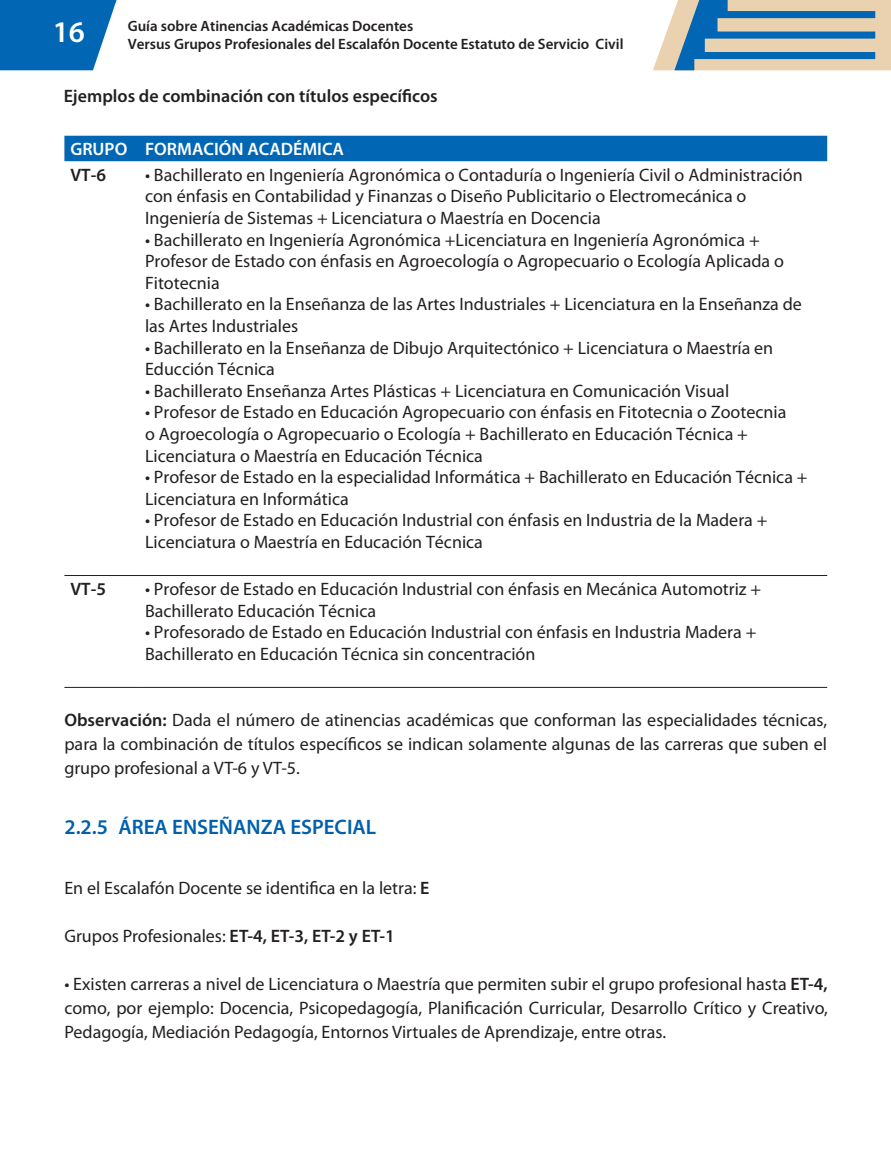
<style>
.page{position:relative;width:891px;height:1161px;background:#fff}
.page>*{position:absolute;margin:0;border:0;box-sizing:border-box;transform-origin:0 0}
.t1{font:600 30px "Myriad Pro";color:#fff}
.t2{font:600 21px "Myriad Pro";color:#0160ae}
.t3{font:18px/21.6px "Myriad Pro";color:#231f20}
.t4{font:600 18px "Myriad Pro";color:#231f20}
.t5{font:600 18px "Myriad Pro";color:#fff}
.t6{font:600 15px "Myriad Pro";color:#231f20}
.s1{font-weight:600}
</style>
<div class="page">
<svg style="left:0;top:0;width:117px;height:70px;background:#1b75ba"></svg>
<svg style="left:653px;top:0;width:238px;height:70px;background:#a2b2b5"></svg>
<div style="left:64px;top:136px;width:763px;height:25px;background:#0166b3"></div>
<hr style="left:64px;top:575px;width:75px;height:1px;background:#231f20">
<hr style="left:139px;top:575px;width:688px;height:1px;background:#231f20">
<hr style="left:64px;top:687px;width:75px;height:1px;background:#231f20">
<hr style="left:139px;top:687px;width:688px;height:1px;background:#231f20">
<p class="t6" style="left:128px;top:16px;width:287px">Guía sobre Atinencias Académicas Docentes</p>
<h1 class="t1" style="left:53px;top:13px;width:34px">16</h1>
<p class="t6" style="left:128px;top:34px;width:497px">Versus Grupos Profesionales del Escalafón Docente Estatuto de Servicio Civil</p>
<p class="t4" style="left:64px;top:85px;width:375px">Ejemplos de combinación con títulos específicos</p>
<p class="t5" style="left:70px;top:138px;width:275px">GRUPO FORMACIÓN ACADÉMICA</p>
<p class="t4" style="left:70px;top:163px;width:37px">VT-6</p>
<p class="t3" style="left:145px;top:164px;width:659px">• Bachillerato en Ingeniería Agronómica o Contaduría o Ingeniería Civil o Administración con énfasis en Contabilidad y Finanzas o Diseño Publicitario o Electromecánica o<br>Ingeniería de Sistemas + Licenciatura o Maestría en Docencia</p>
<p class="t3" style="left:145px;top:228px;width:640px">• Bachillerato en Ingeniería Agronómica +Licenciatura en Ingeniería Agronómica +<br>Profesor de Estado con énfasis en Agroecología o Agropecuario o Ecología Aplicada o<br>Fitotecnia</p>
<p class="t3" style="left:145px;top:293px;width:658px">• Bachillerato en la Enseñanza de las Artes Industriales + Licenciatura en la Enseñanza de las Artes Industriales</p>
<p class="t3" style="left:145px;top:336px;width:630px">• Bachillerato en la Enseñanza de Dibujo Arquitectónico + Licenciatura o Maestría en<br>Educción Técnica</p>
<p class="t3" style="left:145px;top:380px;width:586px">• Bachillerato Enseñanza Artes Plásticas + Licenciatura en Comunicación Visual</p>
<p class="t3" style="left:145px;top:401px;width:643px">• Profesor de Estado en Educación Agropecuario con énfasis en Fitotecnia o Zootecnia o Agroecología o Agropecuario o Ecología + Bachillerato en Educación Técnica +<br>Licenciatura o Maestría en Educación Técnica</p>
<p class="t3" style="left:145px;top:466px;width:664px">• Profesor de Estado en la especialidad Informática + Bachillerato en Educación Técnica +<br>Licenciatura en Informática</p>
<p class="t3" style="left:145px;top:509px;width:624px">• Profesor de Estado en Educación Industrial con énfasis en Industria de la Madera +<br>Licenciatura o Maestría en Educación Técnica</p>
<p class="t4" style="left:70px;top:578px;width:37px">VT-5</p>
<p class="t3" style="left:145px;top:578px;width:618px">• Profesor de Estado en Educación Industrial con énfasis en Mecánica Automotriz +<br>Bachillerato Educación Técnica</p>
<p class="t3" style="left:145px;top:621px;width:613px">• Profesorado de Estado en Educación Industrial con énfasis en Industria Madera +<br>Bachillerato en Educación Técnica sin concentración</p>
<p class="t3" style="left:64px;top:708px;width:764px;line-height:24px;text-align:justify"><span class="s1">Observación:</span> Dada el número de atinencias académicas que conforman las especialidades técnicas, para la combinación de títulos específicos se indican solamente algunas de las carreras que suben el grupo profesional a VT-6 y VT-5.</p>
<p class="t2" style="left:64px;top:813px;width:313px">2.2.5 ÁREA ENSEÑANZA ESPECIAL</p>
<p class="t3" style="left:64px;top:877px;width:367px">En el Escalafón Docente se identifica en la letra: <span class="s1">E</span></p>
<p class="t3" style="left:64px;top:925px;width:332px">Grupos Profesionales: <span class="s1">ET-4, ET-3, ET-2 y ET-1</span></p>
<p class="t3" style="left:64px;top:972px;width:765px;line-height:24px;text-align:justify">• Existen carreras a nivel de Licenciatura o Maestría que permiten subir el grupo profesional hasta <span class="s1">ET-4, </span>como, por ejemplo: Docencia, Psicopedagogía, Planificación Curricular, Desarrollo Crítico y Creativo, Pedagogía, Mediación Pedagogía, Entornos Virtuales de Aprendizaje, entre otras.</p>
</div>
